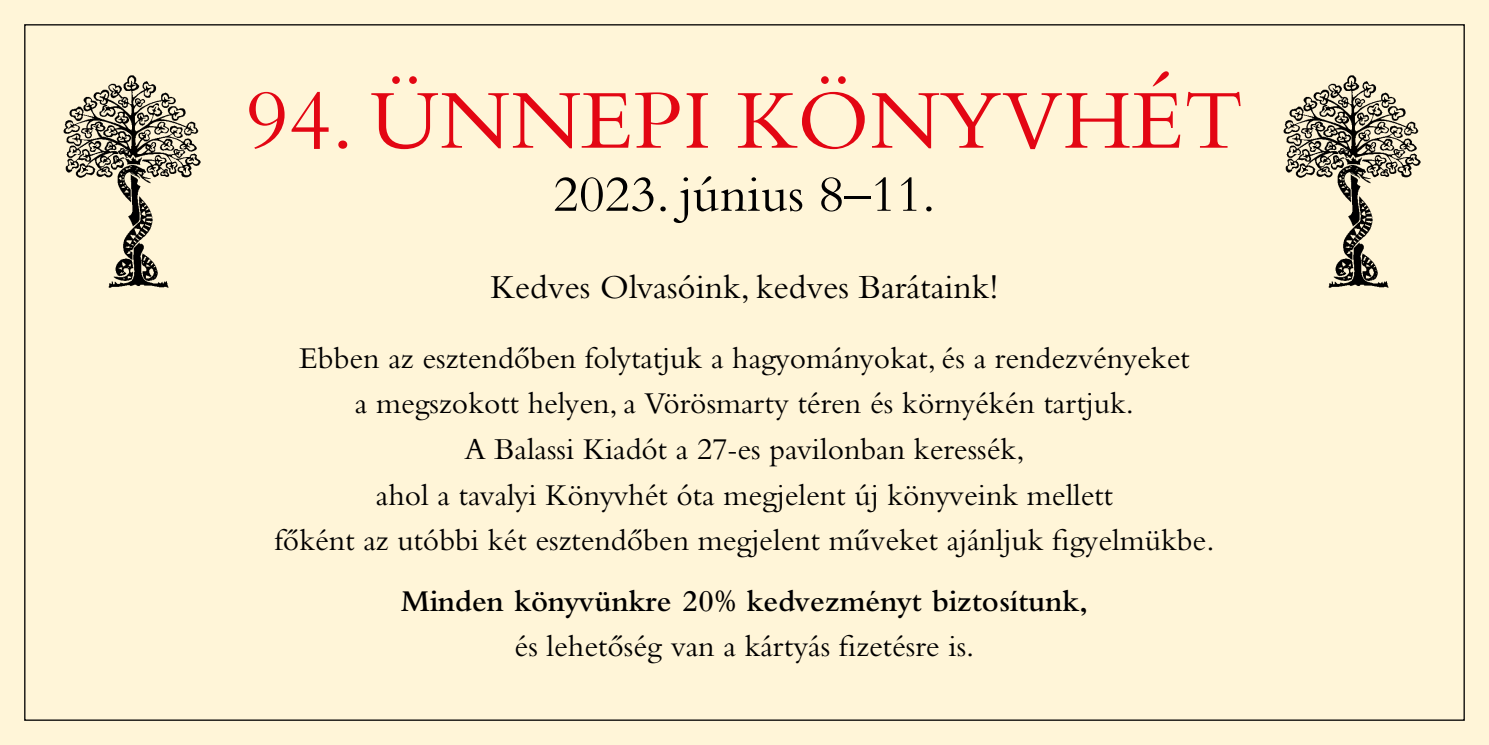
<style>
.page{position:relative;width:1489px;height:745px;background:#fff}
.page>*{position:absolute;margin:0;border:0;box-sizing:border-box;transform-origin:0 0}
.t1{font:87.5px "Bembo Hun Reg";color:#e30613}
.t2{font:52.5px "Bembo Hun Reg";color:#000}
.t3{font:35px "Bembo Hun Reg";color:#000}
.t4{font:31.5px/45.5px "Bembo Hun Reg";color:#000;text-align:center}
.t5{font:31.5px "Bembo Hun Sem";color:#000}
.s1{font-family:"Minion Pro";font-stretch:condensed;font-size:32.38px}
</style>
<div class="page">
<div style="left:0;top:0;width:1488px;height:744px;background:#fff5d8"></div>
<img style="left:63px;top:75px;width:138px;height:213px">
<img style="left:1283px;top:75px;width:138px;height:213px">
<h1 class="t1" style="left:245px;top:69px;width:999px">94. ÜNNEPI KÖNYVHÉT</h1>
<h2 class="t2" style="left:553px;top:163px;width:384px">2023. június 8–11.</h2>
<p class="t3" style="left:490px;top:266px;width:509px">Kedves Olvasóink, kedves Barátaink!</p>
<p class="t4" style="left:274px;top:334px;width:941px">Ebben az esztendőben folytatjuk a hagyományokat, és a rendezvényeket<br>a megszokott helyen, a Vörösmarty téren és környékén tartjuk.<br>A Balassi Kiadót a 27-es pavilonban keressék,<br>ahol a tavalyi Könyvhét óta megjelent új könyveink mellett<br>főként az utóbbi két esztendőben megjelent műveket ajánljuk figyelmükbe.</p>
<p class="t5" style="left:401px;top:583px;width:689px">Minden könyvünkre 20<span class="s1">%</span> kedvezményt biztosítunk,</p>
<p class="t4" style="left:514px;top:622px;width:461px">és lehetőség van a kártyás fizetésre is.</p>
</div>
